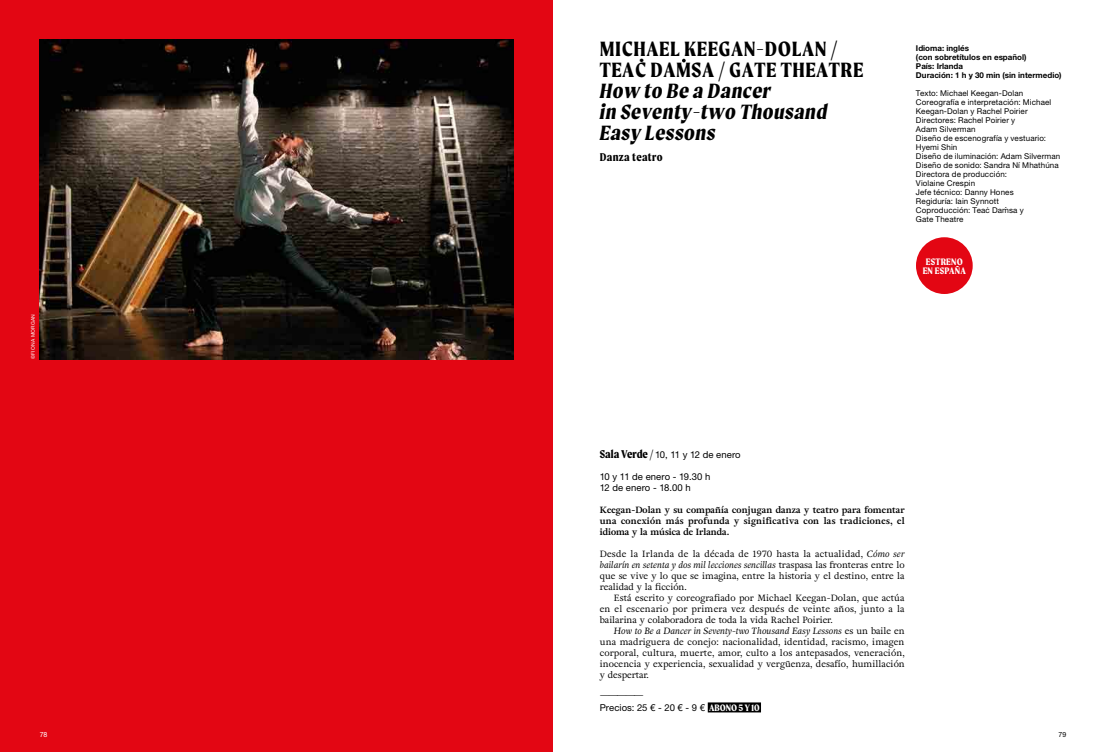
<style>
.page{position:relative;width:1106px;height:752px;background:#fff}
.page>*{position:absolute;margin:0;border:0;box-sizing:border-box;transform-origin:0 0}
.t1{font:italic 700 22px/21px "Moret";letter-spacing:.025em;color:#000}
.t2{font:700 22px/21px "Moret";letter-spacing:.025em;color:#000}
.t3{font:700 12px "Moret";letter-spacing:.025em;color:#000}
.t4{font:700 10px/9px "Moret";letter-spacing:.02em;color:#fff;text-align:center}
.t5{font:9.5px/11px "Helvetica Neue LT Pro";letter-spacing:.005em;color:#000}
.t6{font:9px/11px "Adriane Text";letter-spacing:-.005em;color:#000;text-align:justify}
.t7{font:700 9px/11px "Adriane Text";letter-spacing:.03em;color:#000;text-align:justify}
.t8{font:8px/9px "Helvetica Neue LT Pro";letter-spacing:.015em;color:#000}
.t9{font:700 8px/9px "Helvetica Neue LT Pro";color:#000}
.t10{font:7px "Helvetica Neue LT Pro";color:#fff}
.t11{font:7px "Helvetica Neue LT Pro";color:#000}
.t12{font:5px "Helvetica Neue LT Pro";letter-spacing:.045em;color:#fff}
.s1{font-family:"Moret";font-weight:700;font-size:12px}
.s2{font-style:italic}
.s3{font-family:"Moret";font-weight:700;font-size:9.9px;color:#fff}
</style>
<div class="page">
<div style="left:0;top:0;width:553px;height:751px;background:#e30613"></div>
<div style="left:916px;top:237px;width:56px;height:57px;background:#e30613;border-radius:50%"></div>
<div style="left:707px;top:702px;width:54px;height:10px;background:#000"></div>
<img style="left:40px;top:40px;width:473px;height:319px">
<p class="t12" style="left:30px;top:359px;width:47px;rotate:-90deg">©FIONA MORGAN</p>
<h1 class="t2" style="left:600px;top:38px;width:265px">MICHAEL KEEGAN-DOLAN /<br>TEAĊ DAMSA / GATE THEATRE</h1>
<h1 class="t1" style="left:600px;top:80px;width:229px">How to Be a Dancer<br>in Seventy-two Thousand<br>Easy Lessons</h1>
<h2 class="t3" style="left:600px;top:150px;width:64px">Danza teatro</h2>
<p class="t9" style="left:916px;top:43px;width:147px">Idioma: inglés<br>(con sobretítulos en español)<br>País: Irlanda<br>Duración: 1 h y 30 min (sin intermedio)</p>
<p class="t8" style="left:916px;top:88px;width:146px">Texto: Michael Keegan-Dolan<br>Coreografía e interpretación: Michael<br>Keegan-Dolan y Rachel Poirier<br>Directores: Rachel Poirier y<br>Adam Silverman<br>Diseño de escenografía y vestuario:<br>Hyemi Shin<br>Diseño de iluminación: Adam Silverman<br>Diseño de sonido: Sandra Ní Mhathúna<br>Directora de producción:<br>Violaine Crespin<br>Jefe técnico: Danny Hones<br>Regiduría: Iain Synnott<br>Coproducción: Teaċ Damsa y<br>Gate Theatre</p>
<p class="t4" style="left:922px;top:257px;width:45px">ESTRENO<br>EN ESPAÑA</p>
<p class="t8" style="left:1004px;top:200px;width:4px">.</p>
<p class="t5" style="left:600px;top:449px;width:142px"><span class="s1">Sala Verde /</span> 10, 11 y 12 de enero</p>
<p class="t5" style="left:600px;top:471px;width:112px">10 y 11 de enero - 19.30 h<br>12 de enero - 18.00 h</p>
<p class="t7" style="left:600px;top:504px;width:306px">Keegan-Dolan y su compañía conjugan danza y teatro para fomentar una conexión más profunda y significativa con las tradiciones, el idioma y la música de Irlanda.</p>
<p class="t6" style="left:600px;top:548px;width:306px">Desde la Irlanda de la década de 1970 hasta la actualidad, <span class="s2">Cómo ser bailarín en setenta y dos mil lecciones sencillas</span> traspasa las fronteras entre lo que se vive y lo que se imagina, entre la historia y el destino, entre la realidad y la ficción.</p>
<p class="t6" style="left:600px;top:592px;width:306px;text-indent:14px">Está escrito y coreografiado por Michael Keegan-Dolan, que actúa en el escenario por primera vez después de veinte años, junto a la bailarina y colaboradora de toda la vida Rachel Poirier.</p>
<p class="t6" style="left:600px;top:625px;width:306px;text-indent:14px"><span class="s2">How to Be a Dancer in Seventy-two Thousand Easy Lessons</span> es un baile en una madriguera de conejo: nacionalidad, identidad, racismo, imagen corporal, cultura, muerte, amor, culto a los antepasados, veneración, inocencia y experiencia, sexualidad y vergüenza, desafío, humillación y despertar.</p>
<p class="t6" style="left:600px;top:689px;width:46px">—————</p>
<p class="t5" style="left:600px;top:702px;width:161px">Precios: 25 € - 20 € - 9 € <span class="s3">ABONO 5 Y 10</span></p>
<p class="t10" style="left:40px;top:729px;width:9px">78</p>
<p class="t11" style="left:1058px;top:729px;width:9px">79</p>
</div>
